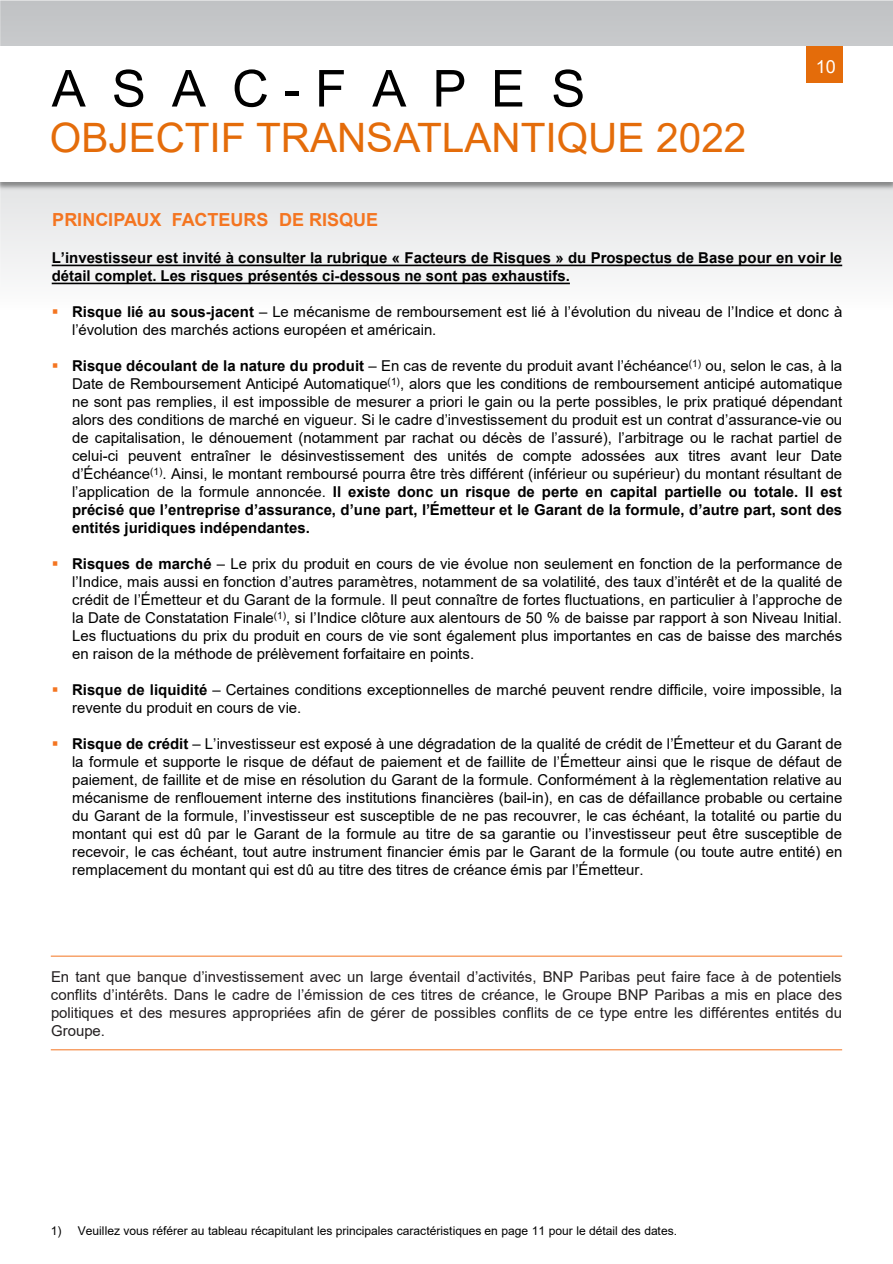
<style>
.page{position:relative;width:893px;height:1264px;background:#fff}
.page>*{position:absolute;margin:0;border:0;box-sizing:border-box;transform-origin:0 0}
.t1{font:51px "Arial";color:#000}
.t2{font:40.5px "Arial";color:#e46c0a}
.t3{font:700 18px "Arial";color:#f47521}
.t4{font:18px "Arial";color:#fff}
.t5{font:15px/18px "Arial";color:#000;text-align:justify}
.t6{font:15px/18px "Arial";color:#231f20;text-align:justify}
.t7{font:700 15px/18px "Arial";color:#000}
.t8{font:12px "Arial";letter-spacing:-.005em;color:#000}
.s1{color:#f47521}
.s2{font-weight:700}
</style>
<div class="page">
<div style="left:0;top:46px;width:892px;height:135px;background:#fff"></div>
<div style="left:806px;top:46px;width:36px;height:36px;background:#e46c0a"></div>
<svg style="left:52px;top:264px;width:790px;height:2px;background:#4b4b4b"></svg>
<svg style="left:52px;top:282px;width:518px;height:2px"></svg>
<hr style="left:51px;top:955px;width:791px;height:1px;background:#f47521">
<hr style="left:51px;top:1049px;width:791px;height:1px;background:#f47521">
<h1 class="t1" style="left:52px;top:53px;width:535px">A S A C -F A PE S</h1>
<h2 class="t2" style="left:50px;top:110px;width:698px">OBJECTIF TRANSATLANTIQUE 2022</h2>
<p class="t3" style="left:52px;top:207px;width:327px">PRINCIPAUX FACTEURS DE RISQUE</p>
<p class="t4" style="left:814px;top:54px;width:24px">‹#›</p>
<p class="t4" style="left:815px;top:54px;width:22px">10</p>
<p class="t7" style="left:52px;top:249px;width:792px">L’investisseur est invité à consulter la rubrique « Facteurs de Risques » du Prospectus de Base pour en voir le détail complet. Les risques présentés ci-dessous ne sont pas exhaustifs.</p>
<p class="t5" style="left:72px;top:302px;width:771px;text-indent:-20px"><span class="s1">▪</span> <span class="s2">Risque lié au sous-jacent</span> – Le mécanisme de remboursement est lié à l’évolution du niveau de l’Indice et donc à l’évolution des marchés actions européen et américain.</p>
<p class="t5" style="left:72px;top:356px;width:771px;text-indent:-20px"><span class="s1">▪</span> <span class="s2">Risque découlant de la nature du produit</span> – En cas de revente du produit avant l’échéance<sup>(1)</sup> ou, selon le cas, à la Date de Remboursement Anticipé Automatique<sup>(1)</sup>, alors que les conditions de remboursement anticipé automatique ne sont pas remplies, il est impossible de mesurer a priori le gain ou la perte possibles, le prix pratiqué dépendant alors des conditions de marché en vigueur. Si le cadre d’investissement du produit est un contrat d’assurance-vie ou de capitalisation, le dénouement (notamment par rachat ou décès de l’assuré), l’arbitrage ou le rachat partiel de celui-ci peuvent entraîner le désinvestissement des unités de compte adossées aux titres avant leur Date d’Échéance<sup>(1)</sup>. Ainsi, le montant remboursé pourra être très différent (inférieur ou supérieur) du montant résultant de l’application de la formule annoncée. <span class="s2">Il existe donc un risque de perte en capital partielle ou totale. Il est précisé que l’entreprise d’assurance, d’une part, l’Émetteur et le Garant de la formule, d’autre part, sont des entités juridiques indépendantes.</span></p>
<p class="t5" style="left:72px;top:554px;width:771px;text-indent:-20px"><span class="s1">▪</span> <span class="s2">Risques de marché</span> – Le prix du produit en cours de vie évolue non seulement en fonction de la performance de l’Indice, mais aussi en fonction d’autres paramètres, notamment de sa volatilité, des taux d’intérêt et de la qualité de crédit de l’Émetteur et du Garant de la formule. Il peut connaître de fortes fluctuations, en particulier à l’approche de la Date de Constatation Finale<sup>(1)</sup>, si l’Indice clôture aux alentours de 50 % de baisse par rapport à son Niveau Initial.<br>Les fluctuations du prix du produit en cours de vie sont également plus importantes en cas de baisse des marchés en raison de la méthode de prélèvement forfaitaire en points.</p>
<p class="t5" style="left:72px;top:680px;width:771px;text-indent:-20px"><span class="s1">▪</span> <span class="s2">Risque de liquidité</span> – Certaines conditions exceptionnelles de marché peuvent rendre difficile, voire impossible, la revente du produit en cours de vie.</p>
<p class="t5" style="left:72px;top:734px;width:771px;text-indent:-20px"><span class="s1">▪</span> <span class="s2">Risque de crédit</span> – L’investisseur est exposé à une dégradation de la qualité de crédit de l’Émetteur et du Garant de la formule et supporte le risque de défaut de paiement et de faillite de l’Émetteur ainsi que le risque de défaut de paiement, de faillite et de mise en résolution du Garant de la formule. Conformément à la règlementation relative au mécanisme de renflouement interne des institutions financières (bail-in), en cas de défaillance probable ou certaine du Garant de la formule, l’investisseur est susceptible de ne pas recouvrer, le cas échéant, la totalité ou partie du montant qui est dû par le Garant de la formule au titre de sa garantie ou l’investisseur peut être susceptible de recevoir, le cas échéant, tout autre instrument financier émis par le Garant de la formule (ou toute autre entité) en remplacement du montant qui est dû au titre des titres de créance émis par l’Émetteur.</p>
<p class="t6" style="left:51px;top:967px;width:792px">En tant que banque d’investissement avec un large éventail d’activités, BNP Paribas peut faire face à de potentiels conflits d’intérêts. Dans le cadre de l’émission de ces titres de créance, le Groupe BNP Paribas a mis en place des politiques et des mesures appropriées afin de gérer de possibles conflits de ce type entre les différentes entités du Groupe.</p>
<p class="t8" style="left:51px;top:1222px;width:627px">1) Veuillez vous référer au tableau récapitulant les principales caractéristiques en page 11 pour le détail des dates.</p>
</div>
